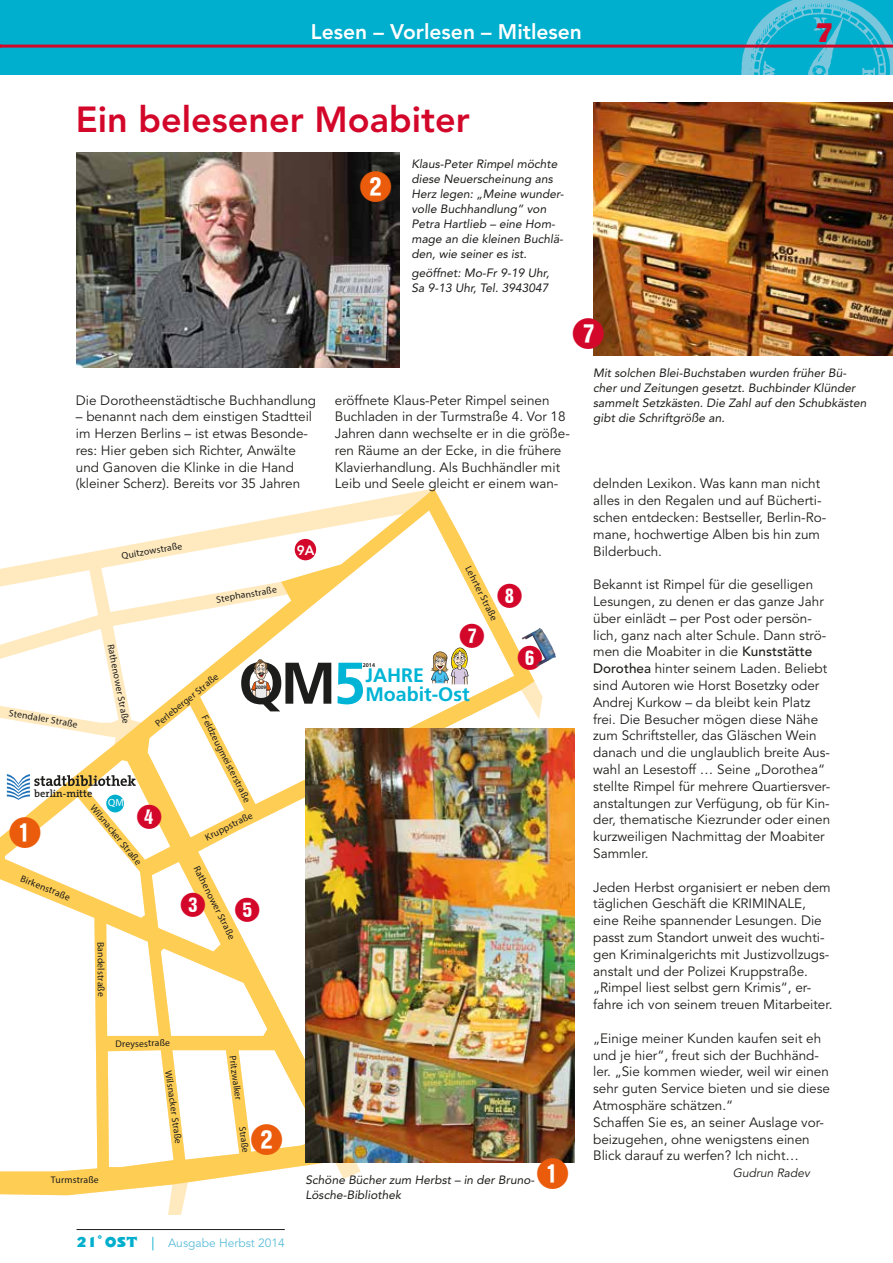
<style>
.page{position:relative;width:893px;height:1263px;background:#fff}
.page>*{position:absolute;margin:0;border:0;box-sizing:border-box;transform-origin:0 0}
.t1{font:700 60.45px "Frutiger 65";color:#00b4d5}
.t2{font:800 36px "Avenir LT Pro";color:#d3072a}
.t3{font:34.5px "Numerics P04";color:#ea5b0b}
.t4{font:34.5px "Numerics P04";color:#d3072a}
.t5{font:27px "Numerics P04";color:#d3072a}
.t6{font:25.5px "Nimrod";color:#d3072a}
.t7{font:800 21px "Avenir LT Pro";color:#fff}
.t8{font:700 20.1px/18.5px "Frutiger 65";color:#00b4d5}
.t9{font:13.5px/16.8px "Avenir LT Pro";color:#1d1d1b}
.t10{font:800 13.5px "Avenir LT Pro";color:#fff}
.t11{font:italic 12px/15px "Avenir";color:#1d1d1b}
.t12{font:12px "Avenir LT Pro";color:#5ebed8}
.t13{font:italic 12px "Avenir LT Pro";color:#1d1d1b}
.t14{font:10.5px "Myriad Pro";color:#fff}
.t15{font:600 10.35px "The Serif";color:#1d1d1b}
.t16{font:9.6px "Myriad Pro";letter-spacing:.005em;color:#1d1d1b}
.t17{font:700 5.55px "Frutiger 65";color:#1d1d1b}
.t18{font:700 4.95px "Frutiger 65";color:#1d1d1b}
.s1{font-family:"Nimrod";font-size:13.5px;color:#00aecd}
.s2{font-size:13.5px;color:#00aecd}
.s3{font-family:"Avenir";font-weight:500}
</style>
<div class="page">
<div style="left:0;top:0;width:893px;height:74px;background:#00aecd"></div>
<img style="left:742px;top:0;width:151px;height:74px">
<hr style="left:0;top:45px;width:893px;height:3px;background:#d3072a">
<hr style="left:77px;top:1229px;width:208px;height:1px;background:#1d1d1b">
<svg style="left:0;top:488px;width:534px;height:707px"></svg>
<div style="left:106px;top:795px;width:18px;height:17px;background:#00aecd;border-radius:50%"></div>
<svg style="left:431px;top:648px;width:38px;height:36px"></svg>
<svg style="left:241px;top:659px;width:90px;height:52px"></svg>
<img style="left:594px;top:102px;width:299px;height:254px">
<img style="left:77px;top:152px;width:323px;height:216px">
<div style="left:12px;top:822px;width:25px;height:24px;background:#fff;border-radius:50%"></div>
<div style="left:254px;top:1128px;width:24px;height:25px;background:#fff;border-radius:50%"></div>
<img style="left:522px;top:628px;width:34px;height:39px">
<img style="left:305px;top:728px;width:269px;height:435px">
<svg style="left:7px;top:774px;width:129px;height:26px"></svg>
<div style="left:539px;top:1162px;width:25px;height:25px;background:#fff;border-radius:50%"></div>
<div style="left:363px;top:175px;width:24px;height:25px;background:#fff;border-radius:50%"></div>
<div style="left:295px;top:539px;width:21px;height:21px;background:#d3072a;border-radius:50%"></div>
<div style="left:575px;top:322px;width:25px;height:25px;background:#fff;border-radius:50%"></div>
<h3 class="t7" style="left:311px;top:20px;width:273px">Lesen – Vorlesen – Mitlesen</h3>
<h2 class="t2" style="left:76px;top:98px;width:396px">Ein belesener Moabiter</h2>
<h3 class="t3" style="left:358px;top:169px;width:36px">W</h3>
<p class="t11" style="left:411px;top:156px;width:154px">Klaus-Peter Rimpel möchte diese Neuerscheinung ans<br>Herz legen: „Meine wunder&shy;volle Buchhandlung“ von<br>Petra Hartlieb – eine Hom&shy;mage an die kleinen Buchlä&shy;den, wie seiner es ist.</p>
<p class="t11" style="left:411px;top:266px;width:139px">geöffnet: Mo-Fr 9-19 Uhr,<br>Sa 9-13 Uhr, Tel. 3943047</p>
<h3 class="t4" style="left:571px;top:316px;width:36px">U</h3>
<h3 class="t6" style="left:814px;top:15px;width:22px">7</h3>
<p class="t9" style="left:76px;top:392px;width:242px">Die Dorotheenstädtische Buchhandlung</p>
<p class="t9" style="left:76px;top:408px;width:238px">– benannt nach dem einstigen Stadtteil im Herzen Berlins – ist etwas Besonde&shy;res: Hier geben sich Richter, Anwälte und Ganoven die Klinke in die Hand (kleiner Scherz). Bereits vor 35 Jahren</p>
<p class="t9" style="left:335px;top:392px;width:237px">eröffnete Klaus-Peter Rimpel seinen Buchladen in der Turmstraße 4. Vor 18<br>Jahren dann wechselte er in die größe&shy;ren Räume an der Ecke, in die frühere Klavierhandlung. Als Buchhändler mit Leib und Seele gleicht er einem wan-</p>
<p class="t16" style="left:121px;top:549px;width:63px;rotate:-9deg">Quitzowstraße</p>
<p class="t16" style="left:215px;top:593px;width:63px;rotate:-9deg">Stephanstraße</p>
<p class="t16" style="left:117px;top:643px;width:82px;rotate:79deg">Rathenower Straße</p>
<p class="t16" style="left:153px;top:720px;width:80px;rotate:-39deg">Perleberger Straße</p>
<p class="t18" style="left:255px;top:684px;width:12px">2009</p>
<p class="t16" style="left:10px;top:707px;width:71px;rotate:9deg">Stendaler Straße</p>
<p class="t16" style="left:210px;top:713px;width:97px;rotate:63deg">Feldzeugmeisterstraße</p>
<p class="t15" style="left:34px;top:785px;width:60px">berlin-mitte</p>
<p class="t14" style="left:108px;top:796px;width:17px">QM</p>
<p class="t16" style="left:97px;top:802px;width:76px;rotate:51deg">Wilsnacker Straße</p>
<h3 class="t5" style="left:136px;top:803px;width:28px">R</h3>
<p class="t16" style="left:203px;top:833px;width:53px;rotate:-27deg">Kruppstraße</p>
<h3 class="t3" style="left:8px;top:815px;width:36px">Q</h3>
<p class="t16" style="left:23px;top:872px;width:54px;rotate:22deg">Birkenstraße</p>
<p class="t16" style="left:201px;top:864px;width:82px;rotate:63deg">Rathenower Straße</p>
<h3 class="t5" style="left:180px;top:891px;width:28px">E</h3>
<h3 class="t5" style="left:234px;top:896px;width:28px">T</h3>
<p class="t16" style="left:107px;top:942px;width:57px;rotate:90deg">Bandelstraße</p>
<p class="t10" style="left:297px;top:543px;width:19px">9A</p>
<p class="t16" style="left:115px;top:1038px;width:56px;rotate:-1deg">Dreysestraße</p>
<p class="t16" style="left:174px;top:1069px;width:76px;rotate:82deg">Wilsnacker Straße</p>
<p class="t16" style="left:238px;top:1055px;width:46px;rotate:82deg">Pritzwalker</p>
<p class="t16" style="left:248px;top:1126px;width:27px;rotate:82deg">Straße</p>
<h3 class="t3" style="left:249px;top:1122px;width:36px">W</h3>
<p class="t16" style="left:473px;top:564px;width:61px;rotate:63deg">Lehrter Straße</p>
<h3 class="t5" style="left:496px;top:582px;width:28px">I</h3>
<h3 class="t5" style="left:458px;top:622px;width:28px">U</h3>
<h1 class="t1" style="left:333px;top:649px;width:34px">5</h1>
<h3 class="t8" style="left:365px;top:666px;width:106px">JAHRE<br>Moabit-Ost</h3>
<p class="t17" style="left:363px;top:662px;width:14px">2014</p>
<h3 class="t5" style="left:517px;top:644px;width:28px">Y</h3>
<p class="t16" style="left:51px;top:1173px;width:49px">Turmstraße</p>
<p class="t12" style="left:77px;top:1235px;width:210px"><span class="s1">21˚ OST</span> <span class="s2">|</span> Ausgabe Herbst 2014</p>
<h3 class="t3" style="left:535px;top:1156px;width:36px">Q</h3>
<p class="t11" style="left:305px;top:1172px;width:231px">Schöne Bücher zum Herbst – in der Bruno-<br>Lösche-Bibliothek</p>
<p class="t11" style="left:593px;top:365px;width:275px">Mit solchen Blei-Buchstaben wurden früher Bü&shy;cher und Zeitungen gesetzt. Buchbinder Klünder sammelt Setzkästen. Die Zahl auf den Schubkästen gibt die Schriftgröße an.</p>
<p class="t9" style="left:593px;top:476px;width:235px">delnden Lexikon. Was kann man nicht alles in den Regalen und auf Bücherti&shy;schen entdecken: Bestseller, Berlin-Ro&shy;mane, hochwertige Alben bis hin zum<br>Bilderbuch.</p>
<p class="t9" style="left:593px;top:576px;width:239px">Bekannt ist Rimpel für die geselligen Lesungen, zu denen er das ganze Jahr über einlädt – per Post oder persön&shy;lich, ganz nach alter Schule. Dann strö&shy;men die Moabiter in die <span class="s3">Kunststätte Dorothea</span> hinter seinem Laden. Beliebt sind Autoren wie Horst Bosetzky oder Andrej Kurkow – da bleibt kein Platz frei. Die Besucher mögen diese Nähe zum Schriftsteller, das Gläschen Wein danach und die unglaublich breite Aus&shy;wahl an Lesestoff … Seine „Dorothea“ stellte Rimpel für mehrere Quartiersver&shy;anstaltungen zur Verfügung, ob für Kin&shy;der, thematische Kiezrunder oder einen kurzweiligen Nachmittag der Moabiter Sammler.</p>
<p class="t9" style="left:593px;top:879px;width:241px">Jeden Herbst organisiert er neben dem täglichen Geschäft die KRIMINALE, eine Reihe spannender Lesungen. Die passt zum Standort unweit des wuchti&shy;gen Kriminalgerichts mit Justizvollzugs&shy;anstalt und der Polizei Kruppstraße. „Rimpel liest selbst gern Krimis“, er&shy;fahre ich von seinem treuen Mitarbeiter.</p>
<p class="t9" style="left:593px;top:1030px;width:238px">„Einige meiner Kunden kaufen seit eh und je hier“, freut sich der Buchhänd&shy;ler. „Sie kommen wieder, weil wir einen sehr guten Service bieten und sie diese Atmosphäre schätzen.“<br>Schaffen Sie es, an seiner Auslage vor&shy;beizugehen, ohne wenigstens einen Blick darauf zu werfen? Ich nicht…</p>
<p class="t13" style="left:733px;top:1166px;width:79px">Gudrun Radev</p>
</div>
